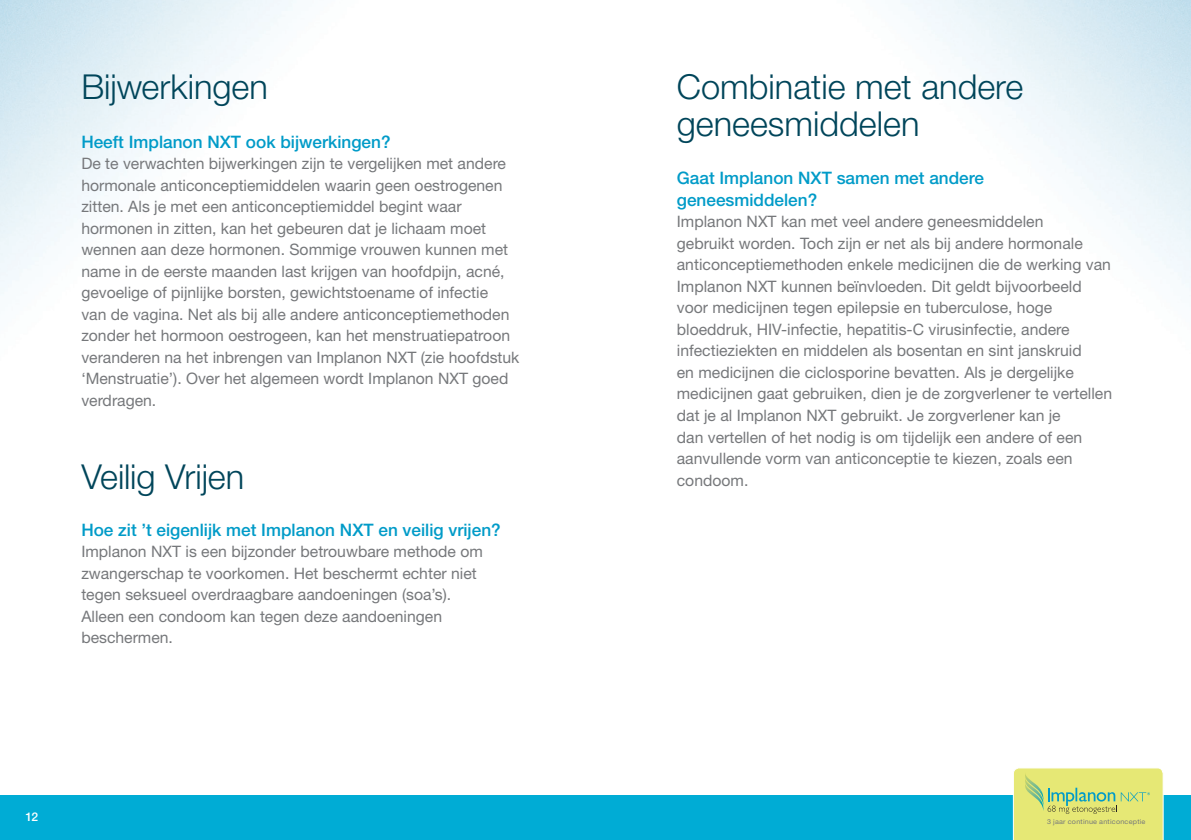
<style>
.page{position:relative;width:1191px;height:840px;background:#fff}
.page>*{position:absolute;margin:0;border:0;box-sizing:border-box;transform-origin:0 0}
.t1{font:300 34.4px/37.2px "Helvetica Neue LT Std";color:#00455a}
.t2{font:500 17.2px/21.4px "Helvetica Neue LT Std";color:#009bc8}
.t3{font:15.8px/21.4px "Helvetica Neue LT Std";color:#76787b}
.t4{font:500 12px "Helvetica Neue LT Std";color:#fff}
.t5{font:6.8px "Helvetica Neue LT Std";letter-spacing:.03em;color:#76787b;scale:1.07 1}
</style>
<div class="page">
<div style="left:0;top:794px;width:1191px;height:45px;background:#00acd5"></div>
<svg style="left:1013px;top:768px;width:150px;height:71px;background:#dbe37a"></svg>
<h1 class="t1" style="left:81px;top:67px;width:188px">Bijwerkingen</h1>
<p class="t2" style="left:81px;top:131px;width:311px">Heeft Implanon NXT ook bijwerkingen?</p>
<p class="t3" style="left:81px;top:153px;width:439px">De te verwachten bijwerkingen zijn te vergelijken met andere hormonale anticonceptiemiddelen waarin geen oestrogenen zitten. Als je met een anticonceptiemiddel begint waar hormonen in zitten, kan het gebeuren dat je lichaam moet wennen aan deze hormonen. Sommige vrouwen kunnen met name in de eerste maanden last krijgen van hoofdpijn, acné, gevoelige of pijnlijke borsten, gewichtstoename of infectie<br>van de vagina. Net als bij alle andere anticonceptiemethoden zonder het hormoon oestrogeen, kan het menstruatiepatroon veranderen na het inbrengen van Implanon NXT (zie hoofdstuk ‘Menstruatie’). Over het algemeen wordt Implanon NXT goed verdragen.</p>
<h1 class="t1" style="left:81px;top:457px;width:164px">Veilig Vrijen</h1>
<p class="t2" style="left:81px;top:518px;width:421px">Hoe zit ’t eigenlijk met Implanon NXT en veilig vrijen?</p>
<p class="t3" style="left:81px;top:540px;width:403px">Implanon NXT is een bijzonder betrouwbare methode om zwangerschap te voorkomen. Het beschermt echter niet tegen seksueel overdraagbare aandoeningen (soa’s).<br>Alleen een condoom kan tegen deze aandoeningen beschermen.</p>
<p class="t4" style="left:25px;top:809px;width:14px">12</p>
<h1 class="t1" style="left:677px;top:67px;width:348px">Combinatie met andere geneesmiddelen</h1>
<p class="t2" style="left:677px;top:167px;width:309px">Gaat Implanon NXT samen met andere geneesmiddelen?</p>
<p class="t3" style="left:677px;top:211px;width:437px">Implanon NXT kan met veel andere geneesmiddelen<br>gebruikt worden. Toch zijn er net als bij andere hormonale anticonceptiemethoden enkele medicijnen die de werking van Implanon NXT kunnen beïnvloeden. Dit geldt bijvoorbeeld voor medicijnen tegen epilepsie en tuberculose, hoge bloeddruk, HIV-infectie, hepatitis-C virusinfectie, andere infectieziekten en middelen als bosentan en sint janskruid<br>en medicijnen die ciclosporine bevatten. Als je dergelijke medicijnen gaat gebruiken, dien je de zorgverlener te vertellen dat je al Implanon NXT gebruikt. Je zorgverlener kan je<br>dan vertellen of het nodig is om tijdelijk een andere of een aanvullende vorm van anticonceptie te kiezen, zoals een condoom.</p>
<p class="t5" style="left:1047px;top:817px;width:93px">3 jaar continue anticonceptie</p>
</div>
